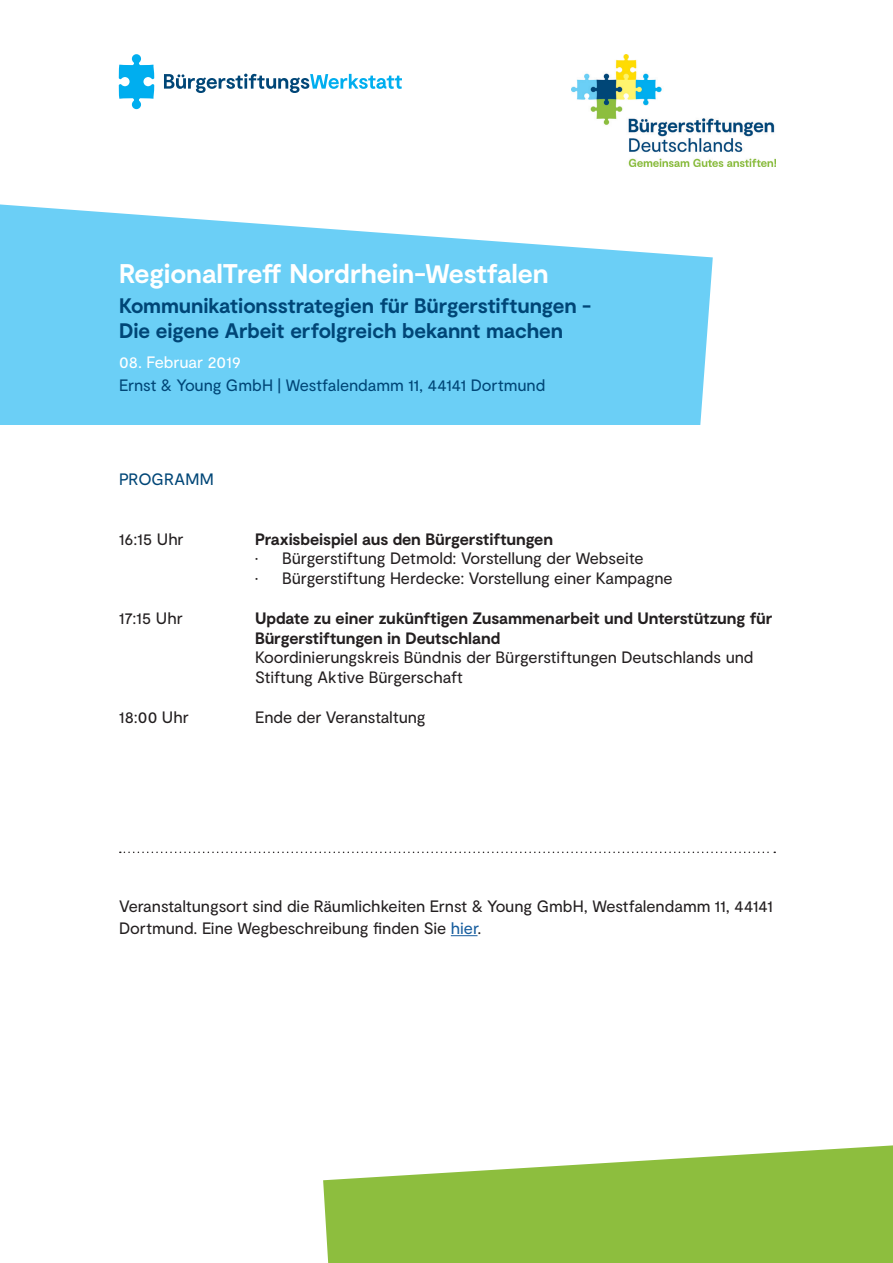
<style>
.page{position:relative;width:893px;height:1263px;background:#fff}
.page>*{position:absolute;margin:0;border:0;box-sizing:border-box;transform-origin:0 0}
.t1{font:700 27px "Moderat";letter-spacing:-.005em;color:#fff}
.t2{font:700 21px "Moderat";letter-spacing:-.005em;color:#004677}
.t3{font:16.5px/19.8px "Moderat";letter-spacing:-.005em;color:#231f20}
.t4{font:700 16.5px/19.8px "Moderat";letter-spacing:-.01em;color:#231f20}
.t5{font:16.5px "Moderat";letter-spacing:-.005em;color:#004677}
.t6{font:16.5px "Moderat";color:#fff}
.s1{color:#175d9e}
</style>
<div class="page">
<svg style="left:164px;top:74px;width:238px;height:19px"></svg>
<svg style="left:119px;top:54px;width:35px;height:55px"></svg>
<img style="left:571px;top:54px;width:204px;height:113px">
<svg style="left:0;top:204px;width:713px;height:221px;background:#7ed5f7"></svg>
<svg style="left:323px;top:1145px;width:570px;height:118px;fill:#8dbe3e"></svg>
<svg style="left:120px;top:851px;width:655px;height:2px"></svg>
<svg style="left:451px;top:935px;width:26px;height:1px"></svg>
<p class="t1" style="left:119px;top:257px;width:431px">RegionalTreff Nordrhein-Westfalen</p>
<p class="t2" style="left:119px;top:293px;width:473px">Kommunikationsstrategien für Bürgerstiftungen -</p>
<p class="t2" style="left:119px;top:318px;width:446px">Die eigene Arbeit erfolgreich bekannt machen</p>
<p class="t6" style="left:119px;top:352px;width:123px">08. Februar 2019</p>
<p class="t5" style="left:119px;top:375px;width:428px">Ernst &amp; Young GmbH | Westfalendamm 11, 44141 Dortmund</p>
<p class="t5" style="left:119px;top:469px;width:96px">PROGRAMM</p>
<p class="t3" style="left:119px;top:529px;width:66px">16:15 Uhr</p>
<p class="t3" style="left:119px;top:608px;width:65px">17:15 Uhr</p>
<p class="t3" style="left:119px;top:707px;width:71px">18:00 Uhr</p>
<p class="t4" style="left:255px;top:530px;width:299px">Praxisbeispiel aus den Bürgerstiftungen</p>
<p class="t3" style="left:255px;top:549px;width:390px">• Bürgerstiftung Detmold: Vorstellung der Webseite</p>
<p class="t3" style="left:255px;top:569px;width:419px">• Bürgerstiftung Herdecke: Vorstellung einer Kampagne</p>
<p class="t4" style="left:255px;top:609px;width:519px">Update zu einer zukünftigen Zusammenarbeit und Unterstützung für<br>Bürgerstiftungen in Deutschland</p>
<p class="t3" style="left:255px;top:648px;width:500px">Koordinierungskreis Bündnis der Bürgerstiftungen Deutschlands und<br>Stiftung Aktive Bürgerschaft</p>
<p class="t3" style="left:255px;top:707px;width:172px">Ende der Veranstaltung</p>
<p class="t3" style="left:119px;top:895px;width:655px;line-height:22.5px">Veranstaltungsort sind die Räumlichkeiten Ernst &amp; Young GmbH, Westfalendamm 11, 44141<br>Dortmund. Eine Wegbeschreibung finden Sie <span class="s1">hier</span>.</p>
</div>
